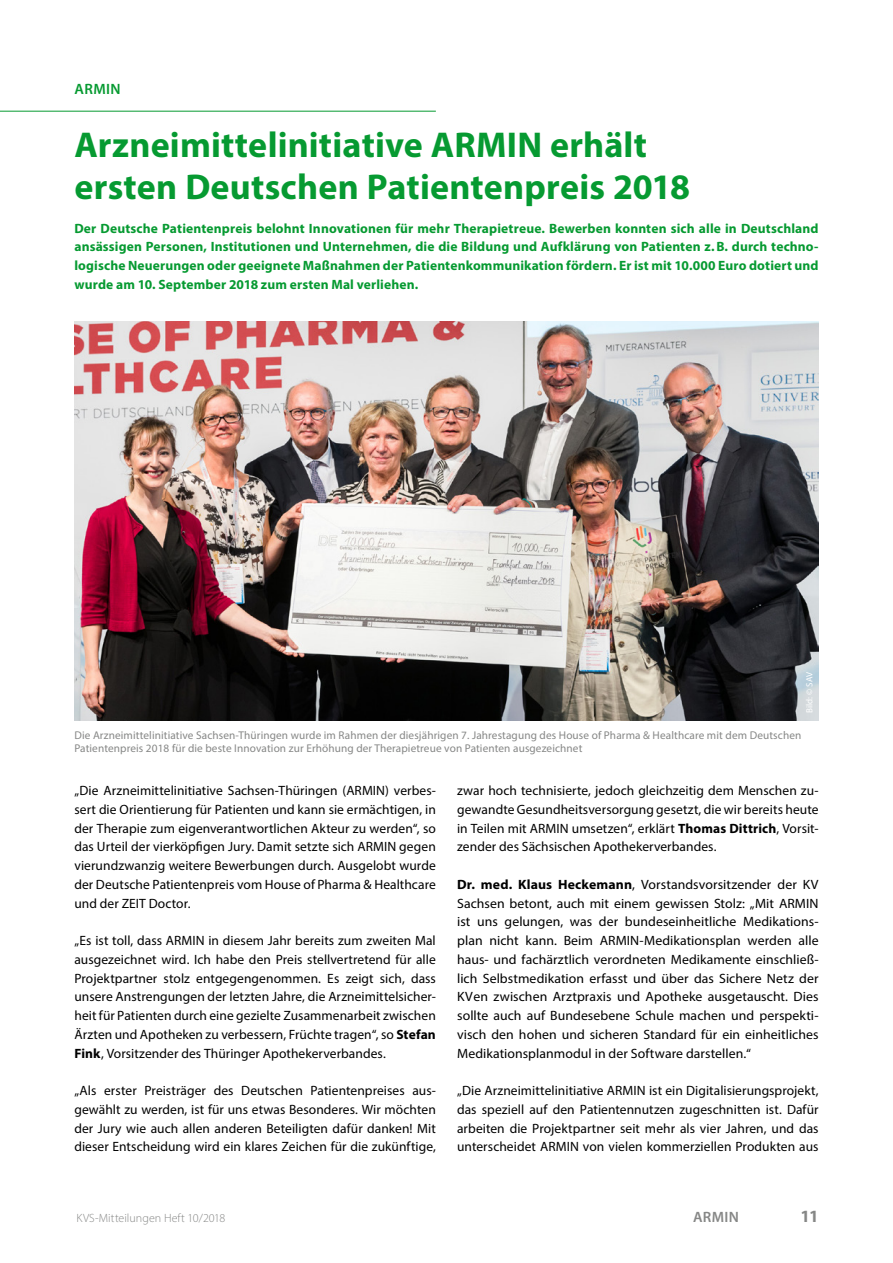
<style>
.page{position:relative;width:893px;height:1263px;background:#fff}
.page>*{position:absolute;margin:0;border:0;box-sizing:border-box;transform-origin:0 0}
.t1{font:700 36px/42px "Myriad Pro";letter-spacing:.005em;color:#069a31}
.t2{font:700 17.25px "Myriad Pro";color:#868786}
.t3{font:600 15px "Myriad Pro";color:#868786}
.t4{font:600 15px "Myriad Pro";color:#069a31}
.t5{font:13.5px/18.8px "Myriad Pro";letter-spacing:.005em;color:#000;text-align:justify}
.t6{font:700 13.5px/18.8px "Myriad Pro";letter-spacing:.01em;color:#069a31;text-align:justify}
.t7{font:300 12px "Myriad Pro";letter-spacing:.005em;color:#868786}
.t8{font:11.25px/13.5px "Myriad Pro";letter-spacing:.01em;color:#868786}
.t9{font:9px "Myriad Pro";color:#fff}
.s1{font-weight:700}
</style>
<div class="page">
<hr style="left:0;top:111px;width:436px;height:1px;background:#069a31">
<img style="left:74px;top:322px;width:745px;height:398px">
<p class="t4" style="left:75px;top:79px;width:12px">ARM</p>
<p class="t4" style="left:106px;top:79px;width:14px">IN</p>
<h1 class="t1" style="left:74px;top:123px;width:617px">Arzneimittelinitiative ARMIN erhält ersten Deutschen Patientenpreis 2018</h1>
<p class="t6" style="left:74px;top:218px;width:746px">Der Deutsche Patientenpreis belohnt Innovationen für mehr Therapietreue. Bewerben konnten sich alle in Deutschland ansässigen Personen, Institutionen und Unternehmen, die die Bildung und Aufklärung von Patienten z.B. durch techno&shy;logische Neuerungen oder geeignete Maßnahmen der Patientenkommunikation fördern. Er ist mit 10.000 Euro dotiert und wurde am 10. September 2018 zum ersten Mal verliehen.</p>
<p class="t9" style="left:804px;top:713px;width:42px;rotate:-90deg">Bild: © SAV</p>
<p class="t8" style="left:74px;top:728px;width:728px">Die Arzneimittelinitiative Sachsen-Thüringen wurde im Rahmen der diesjährigen 7. Jahrestagung des House of Pharma &amp; Healthcare mit dem Deutschen<br>Patientenpreis 2018 für die beste Innovation zur Erhöhung der Therapietreue von Patienten ausgezeichnet</p>
<p class="t5" style="left:74px;top:781px;width:363px">„Die Arzneimittelinitiative Sachsen-Thüringen (ARMIN) verbes&shy;sert die Orientierung für Patienten und kann sie ermächtigen, in der Therapie zum eigenverantwortlichen Akteur zu werden“, so das Urteil der vierköpfigen Jury. Damit setzte sich ARMIN gegen vierundzwanzig weitere Bewerbungen durch. Ausgelobt wurde der Deutsche Patientenpreis vom House of Pharma &amp; Healthcare und der ZEIT Doctor.</p>
<p class="t5" style="left:74px;top:931px;width:363px">„Es ist toll, dass ARMIN in diesem Jahr bereits zum zweiten Mal ausgezeichnet wird. Ich habe den Preis stellvertretend für alle Projektpartner stolz entgegengenommen. Es zeigt sich, dass unsere Anstrengungen der letzten Jahre, die Arzneimittelsicher&shy;heit für Patienten durch eine gezielte Zusammenarbeit zwischen Ärzten und Apotheken zu verbessern, Früchte tragen“, so <span class="s1">Stefan Fink</span>, Vorsitzender des Thüringer Apothekerverbandes.</p>
<p class="t5" style="left:74px;top:1081px;width:363px">„Als erster Preisträger des Deutschen Patientenpreises aus&shy;gewählt zu werden, ist für uns etwas Besonderes. Wir möchten der Jury wie auch allen anderen Beteiligten dafür danken! Mit dieser Entscheidung wird ein klares Zeichen für die zukünftige,</p>
<p class="t5" style="left:457px;top:781px;width:363px">zwar hoch technisierte, jedoch gleichzeitig dem Menschen zu&shy;gewandte Gesundheitsversorgung gesetzt, die wir bereits heute in Teilen mit ARMIN umsetzen“, erklärt <span class="s1">Thomas Dittrich</span>, Vorsit&shy;zender des Sächsischen Apothekerverbandes.</p>
<p class="t5" style="left:457px;top:875px;width:363px"><span class="s1">Dr. med. Klaus Heckemann</span>, Vorstandsvorsitzender der KV Sachsen betont, auch mit einem gewissen Stolz: „Mit ARMIN ist uns gelungen, was der bundeseinheitliche Medikations&shy;plan nicht kann. Beim ARMIN-Medikationsplan werden alle haus- und fachärztlich verordneten Medikamente einschließ&shy;lich Selbstmedikation erfasst und über das Sichere Netz der KVen zwischen Arztpraxis und Apotheke ausgetauscht. Dies sollte auch auf Bundesebene Schule machen und perspekti&shy;visch den hohen und sicheren Standard für ein einheitliches Medikationsplanmodul in der Software darstellen.“</p>
<p class="t5" style="left:457px;top:1081px;width:363px">„Die Arzneimittelinitiative ARMIN ist ein Digitalisierungsprojekt, das speziell auf den Patientennutzen zugeschnitten ist. Dafür arbeiten die Projektpartner seit mehr als vier Jahren, und das unterscheidet ARMIN von vielen kommerziellen Produkten aus</p>
<p class="t7" style="left:77px;top:1211px;width:150px">KVS-Mitteilungen Heft 10/2018</p>
<p class="t3" style="left:693px;top:1208px;width:12px">ARM</p>
<p class="t3" style="left:725px;top:1208px;width:14px">IN</p>
<p class="t2" style="left:800px;top:1205px;width:20px">11</p>
</div>
